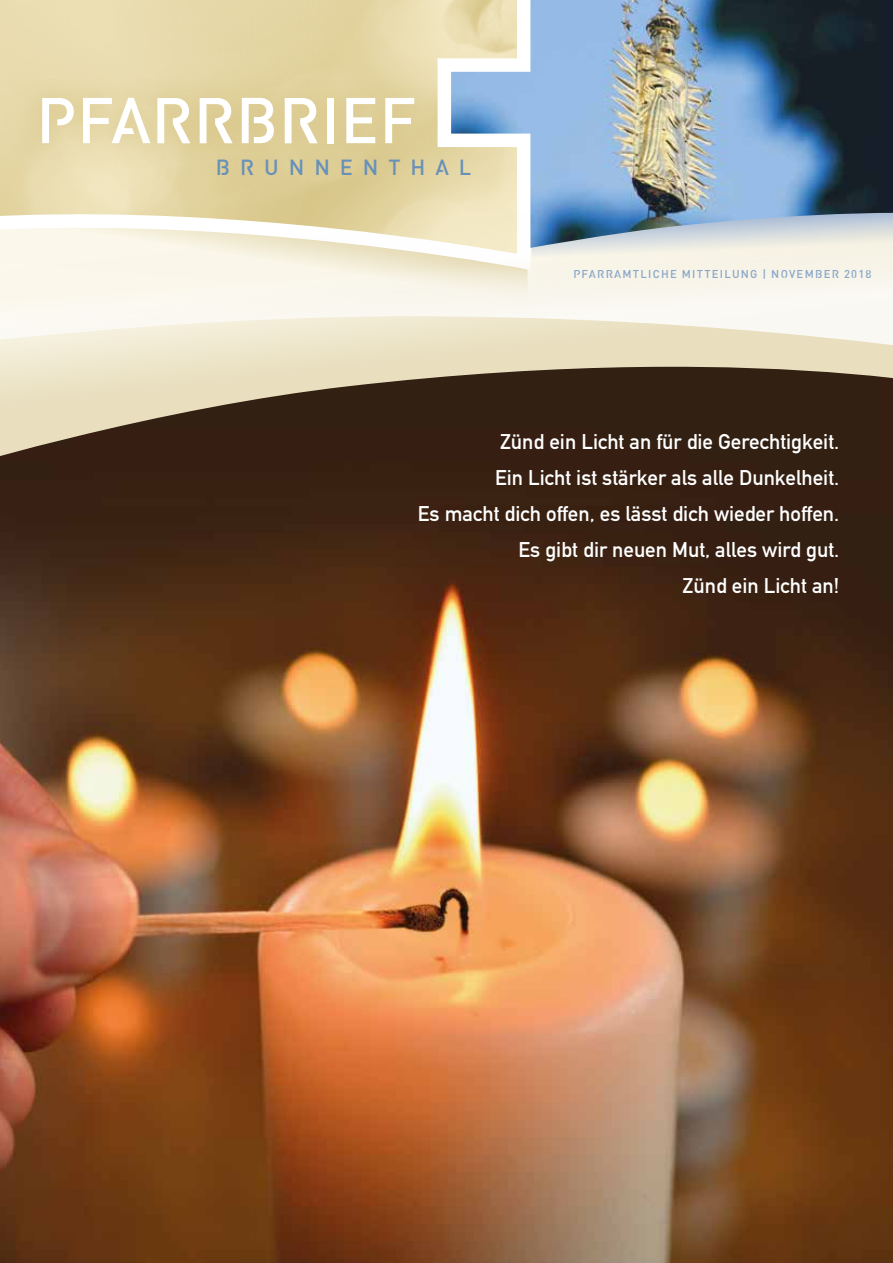
<style>
.page{position:relative;width:893px;height:1263px;background:#fff}
.page>*{position:absolute;margin:0;border:0;box-sizing:border-box;transform-origin:0 0}
.t1{font:500 63.6px "Streetvertising";letter-spacing:.01em;color:#fff}
.t2{font:500 21.6px "Streetvertising";letter-spacing:.46em;color:#6891ba}
.t3{font:21px/36px "DIN Mittelschrift LT";color:#fff;text-align:right}
.t4{font:500 11.25px "Streetvertising";letter-spacing:.11em;color:#8aa6c8}
</style>
<div class="page">
<img style="left:0;top:601px;width:893px;height:662px">
<img style="left:537px;top:0;width:356px;height:157px">
<svg style="left:391px;top:0;width:146px;height:157px"></svg>
<div style="left:22px;top:78px;width:411px;height:85px;background:#d4c180;opacity:.75"></div>
<svg style="left:0;top:157px;width:893px;height:444px;background:#574433"></svg>
<svg style="left:0;top:194px;width:893px;height:181px"></svg>
<h1 class="t1" style="left:36px;top:92px;width:382px">PFARRBRIEF</h1>
<p class="t2" style="left:216px;top:158px;width:257px">BRUNNENTHAL</p>
<p class="t4" style="left:573px;top:268px;width:300px">PFARRAMTLICHE MITTEILUNG | NOVEMBER 2018</p>
<p class="t3" style="left:418px;top:424px;width:423px">Zünd ein Licht an für die Gerechtigkeit.<br>Ein Licht ist stärker als alle Dunkelheit.<br>Es macht dich offen, es lässt dich wieder hoffen.<br>Es gibt dir neuen Mut, alles wird gut.<br>Zünd ein Licht an!</p>
</div>
